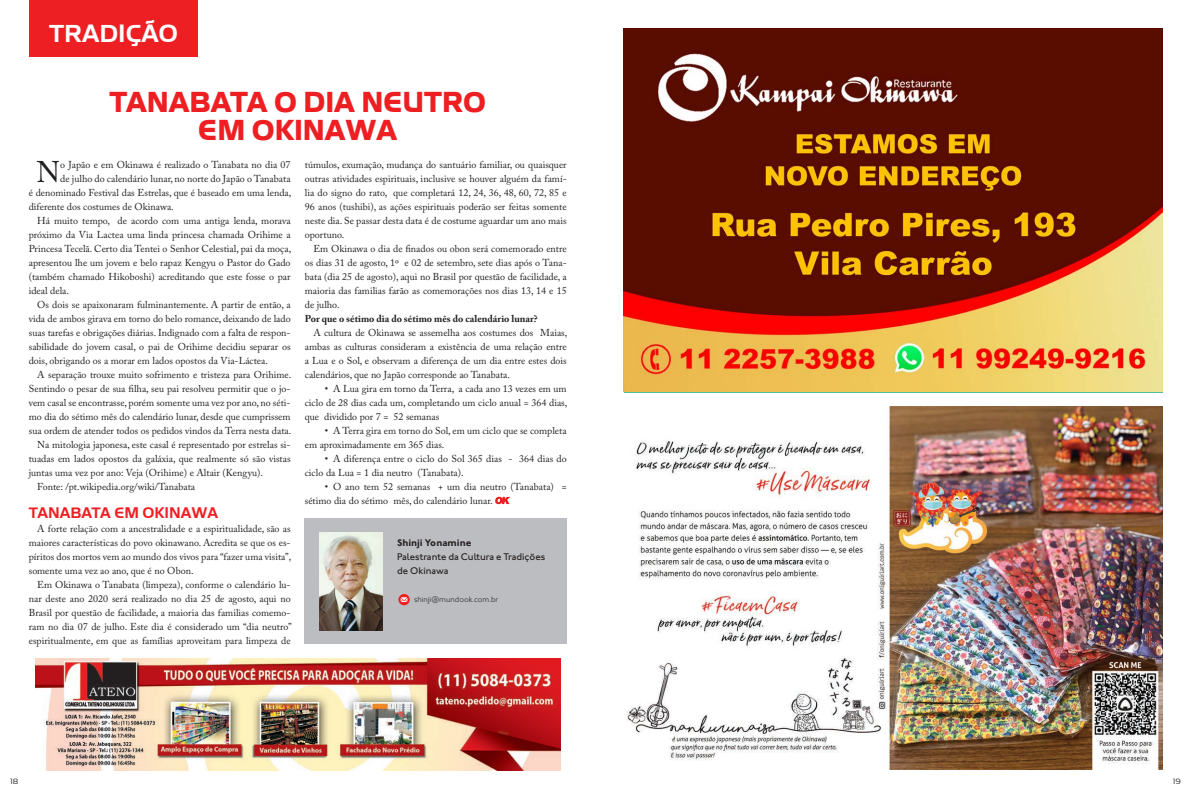
<style>
.page{position:relative;width:1191px;height:794px;background:#fff}
.page>*{position:absolute;margin:0;border:0;box-sizing:border-box;transform-origin:0 0}
.Título{font:800 30px "Handel Gothic ITCW02";color:#ee1f23}
.Corpo{font:29.7px "Adobe Caslon Pro";color:#231f20}
.t1{font:700 26px "Handel Gothic ITCW02";color:#fff}
.Intertítulo{font:700 16px "Handel Gothic ITCW02";color:#ee1f23}
.Corpo-2{font:10px/14px "Adobe Caslon Pro";color:#231f20;text-align:justify}
.Corpo-3{font:700 10px "Adobe Caslon Pro";color:#231f20}
.Texto_sans_serif{font:500 10px/14px "Johnston ITC Std";color:#231f20}
.Texto_sans_serif-2{font:700 10px "Johnston ITC Std";color:#231f20}
.Texto_sans_serif-3{font:300 8px "Johnston ITC Std";color:#231f20}
.t2{font:8px "Handel Gothic ITCW02";color:#231f20}
</style>
<div class="page">
<div style="left:305px;top:518px;width:262px;height:126px;background:#bcbdc0"></div>
<svg style="left:398px;top:594px;width:12px;height:11px"></svg>
<svg style="left:401px;top:597px;width:6px;height:5px"></svg>
<img style="left:319px;top:532px;width:64px;height:98px">
<div style="left:29px;top:0;width:169px;height:56px;background:#ee1f23"></div>
<svg style="left:495px;top:497px;width:15px;height:7px"></svg>
<img style="left:35px;top:658px;width:525px;height:112px">
<img style="left:624px;top:29px;width:538px;height:362px">
<img style="left:627px;top:407px;width:535px;height:363px">
<p class="t1" style="left:49px;top:18px;width:131px">TRADIÇÃO</p>
<p class="Título" style="left:109px;top:84px;width:378px">TANABATA O DIA NEUTRO</p>
<p class="Título" style="left:198px;top:112px;width:200px">EM OKINAWA</p>
<p class="Corpo" style="left:37px;top:154px;width:25px">N</p>
<p class="Corpo-2" style="left:60px;top:158px;width:232px">o Japão e em Okinawa é realizado o Tanabata no dia 07</p>
<p class="Corpo-2" style="left:60px;top:172px;width:232px">de julho do calendário lunar, no norte do Japão o Tanabata</p>
<p class="Corpo-2" style="left:29px;top:186px;width:264px">é denominado Festival das Estrelas, que é baseado em uma lenda,</p>
<p class="Corpo-2" style="left:29px;top:200px;width:146px">diferente dos costumes de Okinawa.</p>
<p class="Corpo-2" style="left:29px;top:214px;width:264px;text-indent:8px">Há muito tempo, de acordo com uma antiga lenda, morava próximo da Via Lactea uma linda princesa chamada Orihime a Princesa Tecelã. Certo dia Tentei o Senhor Celestial, pai da moça, apresentou lhe um jovem e belo rapaz Kengyu o Pastor do Gado (também chamado Hikoboshi) acreditando que este fosse o par ideal dela.</p>
<p class="Corpo-2" style="left:29px;top:298px;width:263px;text-indent:8px">Os dois se apaixonaram fulminantemente. A partir de então, a vida de ambos girava em torno do belo romance, deixando de lado suas tarefas e obrigações diárias. Indignado com a falta de respon&shy;sabilidade do jovem casal, o pai de Orihime decidiu separar os dois, obrigando os a morar em lados opostos da Via-Láctea.</p>
<p class="Corpo-2" style="left:29px;top:368px;width:264px;text-indent:9px">A separação trouxe muito sofrimento e tristeza para Orihime.<br>Sentindo o pesar de sua filha, seu pai resolveu permitir que o jo&shy;vem casal se encontrasse, porém somente uma vez por ano, no séti&shy;mo dia do sétimo mês do calendário lunar, desde que cumprissem sua ordem de atender todos os pedidos vindos da Terra nesta data.</p>
<p class="Corpo-2" style="left:29px;top:438px;width:263px;text-indent:8px">Na mitologia japonesa, este casal é representado por estrelas si&shy;tuadas em lados opostos da galáxia, que realmente só são vistas juntas uma vez por ano: Veja (Orihime) e Altair (Kengyu).</p>
<p class="Corpo-2" style="left:37px;top:480px;width:159px">Fonte: /pt.wikipedia.org/wiki/Tanabata</p>
<p class="Intertítulo" style="left:29px;top:503px;width:191px">TANABATA EM OKINAWA</p>
<p class="Corpo-2" style="left:29px;top:522px;width:264px;text-indent:8px">A forte relação com a ancestralidade e a espiritualidade, são as maiores características do povo okinawano. Acredita se que os es&shy;píritos dos mortos vem ao mundo dos vivos para “fazer uma visita”, somente uma vez ao ano, que é no Obon.</p>
<p class="Corpo-2" style="left:29px;top:578px;width:264px;text-indent:9px">Em Okinawa o Tanabata (limpeza), conforme o calendário lu&shy;nar deste ano 2020 será realizado no dia 25 de agosto, aqui no Brasil por questão de facilidade, a maioria das familias comemo&shy;ram no dia 07 de julho. Este dia é considerado um “dia neutro” espiritualmente, em que as famílias aproveitam para limpeza de</p>
<p class="Corpo-2" style="left:305px;top:158px;width:263px">túmulos, exumação, mudança do santuário familiar, ou quaisquer outras atividades espirituais, inclusive se houver alguém da famí&shy;lia do signo do rato, que completará 12, 24, 36, 48, 60, 72, 85 e 96 anos (tushibi), as ações espirituais poderão ser feitas somente neste dia. Se passar desta data é de costume aguardar um ano mais oportuno.</p>
<p class="Corpo-2" style="left:305px;top:242px;width:263px;text-indent:9px">Em Okinawa o dia de finados ou obon será comemorado entre os dias 31 de agosto, 1º e 02 de setembro, sete dias após o Tana&shy;bata (dia 25 de agosto), aqui no Brasil por questão de facilidade, a maioria das familias farão as comemorações nos dias 13, 14 e 15 de julho.</p>
<p class="Corpo-3" style="left:305px;top:313px;width:234px">Por que o sétimo dia do sétimo mês do calendário lunar?</p>
<p class="Corpo-2" style="left:305px;top:326px;width:264px;text-indent:9px">A cultura de Okinawa se assemelha aos costumes dos Maias, ambas as culturas consideram a existência de uma relação entre a Lua e o Sol, e observam a diferença de um dia entre estes dois calendários, que no Japão corresponde ao Tanabata.</p>
<p class="Corpo-2" style="left:305px;top:382px;width:264px;text-indent:20px">• A Lua gira em torno da Terra, a cada ano 13 vezes em um ciclo de 28 dias cada um, completando um ciclo anual = 364 dias, que dividido por 7 = 52 semanas</p>
<p class="Corpo-2" style="left:305px;top:424px;width:263px;text-indent:20px">• A Terra gira em torno do Sol, em um ciclo que se completa em aproximadamente em 365 dias.</p>
<p class="Corpo-2" style="left:305px;top:452px;width:263px;text-indent:20px">• A diferença entre o ciclo do Sol 365 dias - 364 dias do ciclo da Lua = 1 dia neutro (Tanabata).</p>
<p class="Corpo-2" style="left:305px;top:480px;width:263px;text-indent:20px">• O ano tem 52 semanas + um dia neutro (Tanabata) = sétimo dia do sétimo mês, do calendário lunar.</p>
<p class="Texto_sans_serif-2" style="left:397px;top:537px;width:76px">Shinji Yonamine</p>
<p class="Texto_sans_serif" style="left:397px;top:550px;width:150px">Palestrante da Cultura e Tradições de Okinawa</p>
<p class="Texto_sans_serif-3" style="left:414px;top:595px;width:86px">shinji@mundook.com.br</p>
<p class="t2" style="left:10px;top:777px;width:10px">18</p>
<p class="t2" style="left:1172px;top:777px;width:10px">19</p>
</div>
